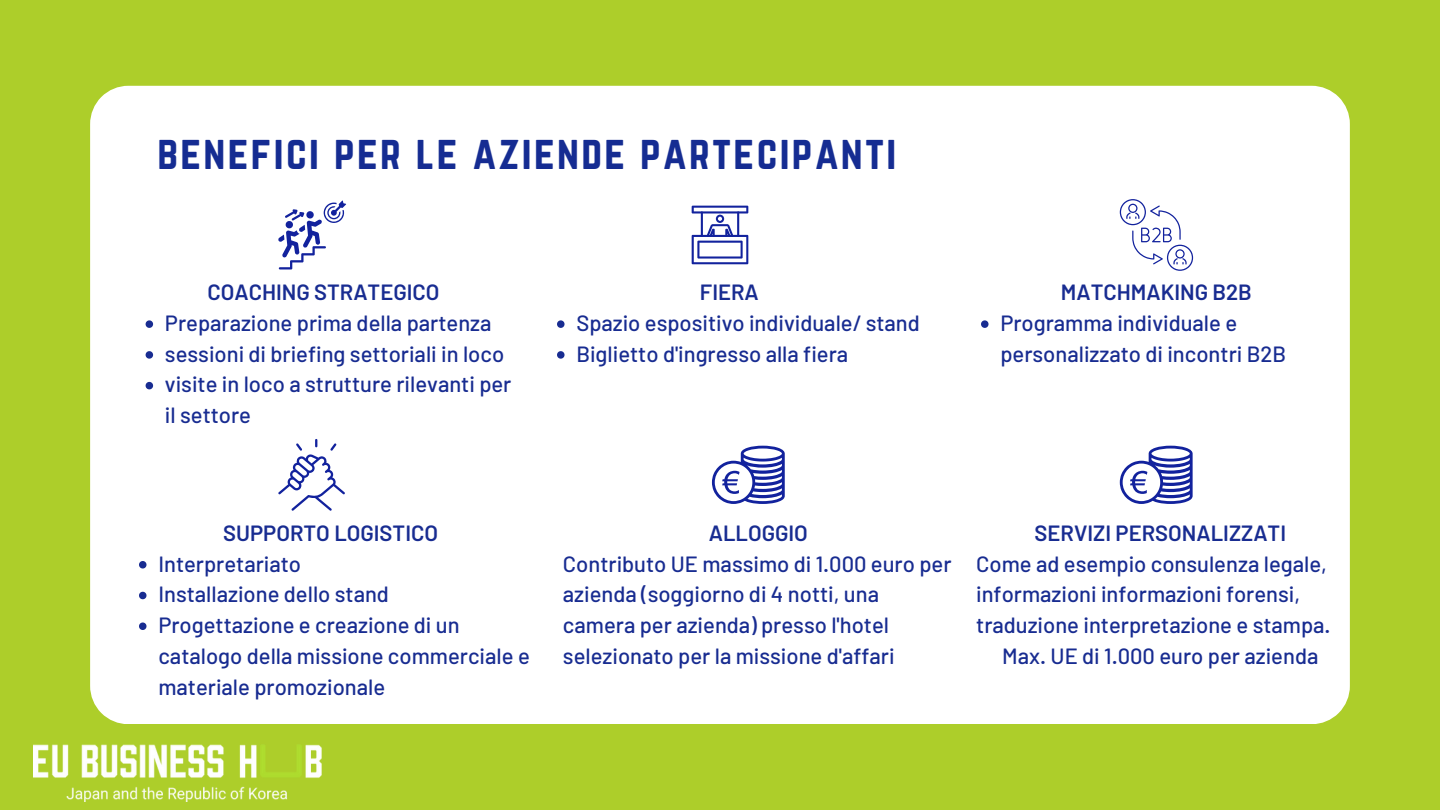
<style>
.page{position:relative;width:1440px;height:810px;background:#adce2a}
.page>*{position:absolute;margin:0;border:0;box-sizing:border-box;transform-origin:0 0}
.t1{font:41.6px "Norwester";letter-spacing:.055em;color:#152c92}
.t2{font:500 22px/30.8px "Barlow";color:#182c91}
.t3{font:600 22px "Barlow";color:#182c91}
.s1{font-weight:600}
</style>
<div class="page">
<div style="left:90px;top:86px;width:1260px;height:638px;background:#fff"></div>
<img style="left:34px;top:745px;width:288px;height:56px">
<svg style="left:278px;top:200px;width:68px;height:69px;background:#ccd0ea"></svg>
<svg style="left:692px;top:206px;width:56px;height:58px;background:#b4b9df"></svg>
<svg style="left:1120px;top:199px;width:73px;height:72px;background:#e2e4f3"></svg>
<svg style="left:278px;top:439px;width:67px;height:72px;background:#dbdef0"></svg>
<svg style="left:712px;top:446px;width:73px;height:58px;background:#a4aad9"></svg>
<svg style="left:146px;top:320px;width:7px;height:8px"></svg>
<svg style="left:146px;top:351px;width:7px;height:8px"></svg>
<svg style="left:146px;top:382px;width:7px;height:7px"></svg>
<svg style="left:557px;top:320px;width:8px;height:8px"></svg>
<svg style="left:557px;top:351px;width:8px;height:8px"></svg>
<svg style="left:981px;top:320px;width:8px;height:8px"></svg>
<svg style="left:139px;top:561px;width:8px;height:8px"></svg>
<svg style="left:139px;top:592px;width:8px;height:7px"></svg>
<svg style="left:139px;top:623px;width:8px;height:7px"></svg>
<svg style="left:1120px;top:446px;width:73px;height:58px;background:#a4aad9"></svg>
<p class="t1" style="left:157px;top:128px;width:740px">BENEFICI PER LE AZIENDE PARTECIPANTI</p>
<p class="t3" style="left:207px;top:278px;width:234px">COACHING STRATEGICO</p>
<h2 class="t2" style="left:165px;top:307px;width:328px">Preparazione prima della partenza</h2>
<p class="t2" style="left:165px;top:337px;width:341px">sessioni di briefing settoriali in loco</p>
<p class="t2" style="left:165px;top:368px;width:348px">visite in loco a strutture rilevanti per il settore</p>
<p class="t3" style="left:700px;top:278px;width:60px">FIERA</p>
<h2 class="t2" style="left:576px;top:307px;width:345px">Spazio espositivo individuale/ stand</h2>
<p class="t2" style="left:576px;top:337px;width:273px">Biglietto d'ingresso alla fiera</p>
<p class="t3" style="left:1061px;top:278px;width:193px">MATCHMAKING B2B</p>
<p class="t2" style="left:1000px;top:307px;width:287px">Programma individuale e personalizzato di incontri B2B</p>
<p class="t3" style="left:223px;top:519px;width:216px">SUPPORTO LOGISTICO</p>
<h2 class="t2" style="left:158px;top:547px;width:144px">Interpretariato</h2>
<p class="t2" style="left:158px;top:578px;width:232px">Installazione dello stand</p>
<p class="t2" style="left:158px;top:609px;width:373px">Progettazione e creazione di un catalogo della missione commerciale e materiale promozionale</p>
<p class="t2" style="left:563px;top:517px;width:390px;text-indent:146px"><span class="s1">ALLOGGIO<br></span>Contributo UE massimo di 1.000 euro per azienda (soggiorno di 4 notti, una camera per azienda) presso l'hotel selezionato per la missione d'affari</p>
<h3 class="t3" style="left:1035px;top:519px;width:253px">SERVIZI PERSONALIZZATI</h3>
<h3 class="t2" style="left:976px;top:547px;width:352px">Come ad esempio consulenza legale,</h3>
<h3 class="t2" style="left:976px;top:578px;width:326px">informazioni informazioni forensi,</h3>
<h3 class="t2" style="left:976px;top:609px;width:356px">traduzione interpretazione e stampa.</h3>
<h3 class="t2" style="left:1002px;top:640px;width:318px">Max. UE di 1.000 euro per azienda</h3>
</div>
